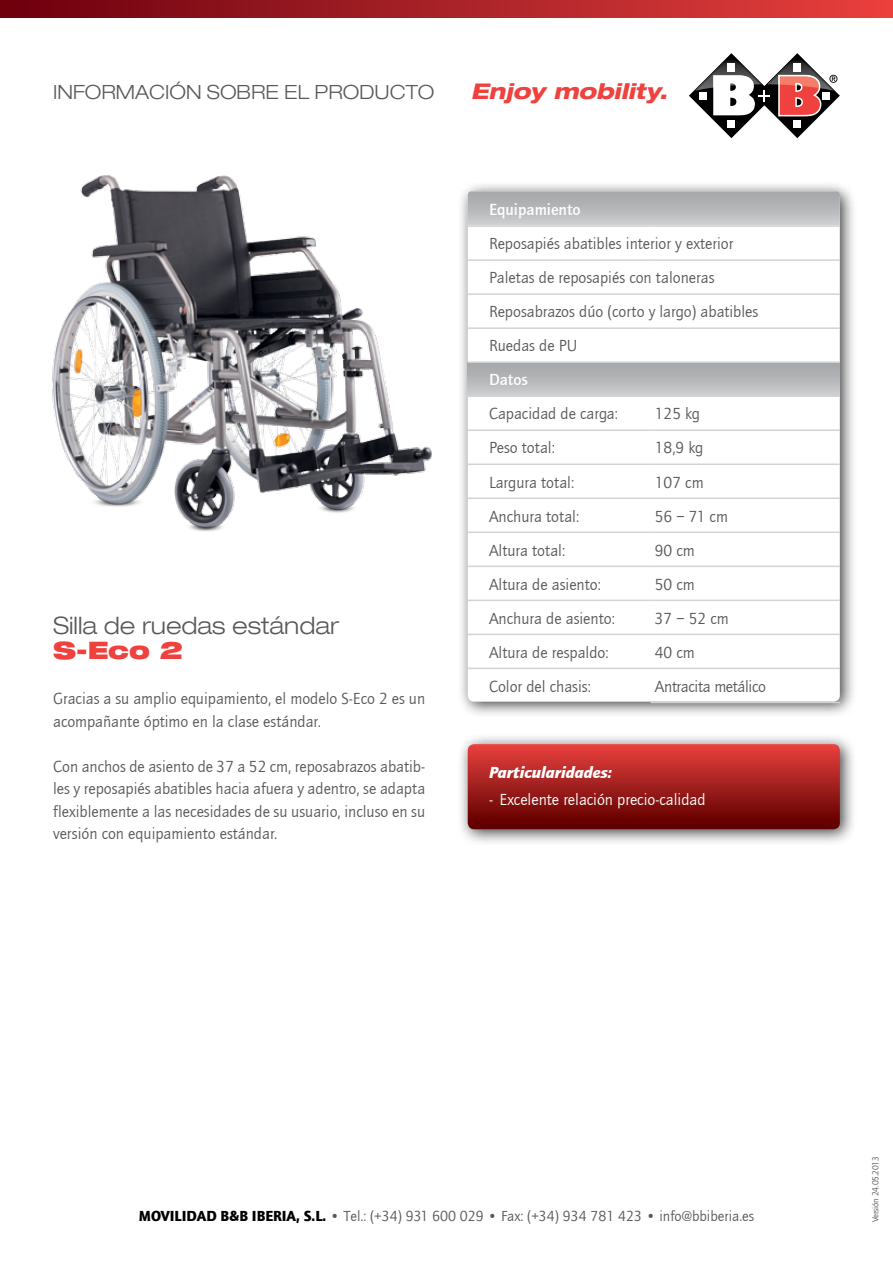
<style>
.page{position:relative;width:893px;height:1263px;background:#fff}
.page>*{position:absolute;margin:0;border:0;box-sizing:border-box;transform-origin:0 0}
.t1{font:300 24px "Helve Neu Lig Ext";color:#58595b}
.t2{font:900 expanded 24px "Helvetica Neue";color:#ef413d}
.t3{font:800 21.45px "Helve Neu Hea Ext Obl";color:#ef413d}
.t4{font:300 19.5px "Helve Neu Lig Ext";color:#58595b}
.t5{font:16.5px/22.5px "Quay Sans";color:#58595b}
.t6{font:16.5px "Quay Sans";color:#fff}
.t7{font:italic 900 16.5px "Quay Sans";color:#fff}
.t8{font:500 16.5px "Quay Sans";color:#fff}
.t9{font:16.5px "Quay Sans";letter-spacing:-.02em;color:#58595b}
.t10{font:15px "Quay Sans";color:#58595b}
.t11{font:9px "Quay Sans";letter-spacing:-.02em;color:#58595b}
.s1{font-weight:900;color:#000}
</style>
<div class="page">
<div style="left:0;top:0;width:893px;height:17px;background:linear-gradient(to right,#6b000e,#e8413e)"></div>
<svg style="left:689px;top:53px;width:151px;height:85px"></svg>
<img style="left:52px;top:175px;width:380px;height:357px">
<div style="left:456px;top:733px;width:401px;height:113px;background:#000;opacity:.75"></div>
<svg style="left:468px;top:744px;width:372px;height:85px;background:#a11f1d"></svg>
<div style="left:457px;top:180px;width:400px;height:538px;background:#000;opacity:.75"></div>
<div style="left:468px;top:191px;width:372px;height:511px;background:#fff;border-radius:6px"></div>
<svg style="left:468px;top:191px;width:372px;height:34px;background:#b6b8bb"></svg>
<div style="left:468px;top:362px;width:372px;height:34px;background:linear-gradient(to bottom,#a1a3a6,#c9cbcc)"></div>
<hr style="left:468px;top:225px;width:183px;height:2px;background:#d1d3d4">
<hr style="left:651px;top:225px;width:189px;height:2px;background:#d1d3d4">
<hr style="left:468px;top:259px;width:183px;height:2px;background:#d1d3d4">
<hr style="left:651px;top:259px;width:189px;height:2px;background:#d1d3d4">
<hr style="left:468px;top:293px;width:183px;height:2px;background:#d1d3d4">
<hr style="left:651px;top:293px;width:189px;height:2px;background:#d1d3d4">
<hr style="left:468px;top:327px;width:183px;height:2px;background:#d1d3d4">
<hr style="left:651px;top:327px;width:189px;height:2px;background:#d1d3d4">
<hr style="left:468px;top:361px;width:183px;height:2px;background:#d1d3d4">
<hr style="left:651px;top:361px;width:189px;height:2px;background:#d1d3d4">
<hr style="left:468px;top:395px;width:183px;height:2px;background:#d1d3d4">
<hr style="left:651px;top:395px;width:189px;height:2px;background:#d1d3d4">
<hr style="left:468px;top:429px;width:183px;height:2px;background:#d1d3d4">
<hr style="left:651px;top:429px;width:189px;height:2px;background:#d1d3d4">
<hr style="left:468px;top:463px;width:183px;height:2px;background:#d1d3d4">
<hr style="left:651px;top:463px;width:189px;height:2px;background:#d1d3d4">
<hr style="left:468px;top:497px;width:183px;height:2px;background:#d1d3d4">
<hr style="left:651px;top:497px;width:189px;height:2px;background:#d1d3d4">
<hr style="left:468px;top:531px;width:183px;height:2px;background:#d1d3d4">
<hr style="left:651px;top:531px;width:189px;height:2px;background:#d1d3d4">
<hr style="left:468px;top:566px;width:183px;height:1px;background:#d1d3d4">
<hr style="left:651px;top:566px;width:189px;height:1px;background:#d1d3d4">
<hr style="left:468px;top:600px;width:183px;height:1px;background:#d1d3d4">
<hr style="left:651px;top:600px;width:189px;height:1px;background:#d1d3d4">
<hr style="left:468px;top:634px;width:183px;height:1px;background:#d1d3d4">
<hr style="left:651px;top:634px;width:189px;height:1px;background:#d1d3d4">
<hr style="left:468px;top:668px;width:183px;height:1px;background:#d1d3d4">
<hr style="left:651px;top:668px;width:189px;height:1px;background:#d1d3d4">
<hr style="left:651px;top:702px;width:189px;height:1px;background:#d1d3d4">
<p class="t4" style="left:53px;top:81px;width:383px">INFORMACIÓN SOBRE EL PRODUCTO</p>
<h2 class="t3" style="left:471px;top:78px;width:198px">Enjoy mobility.</h2>
<h1 class="t1" style="left:53px;top:611px;width:287px">SILLA DE RUEDAS ESTÁNDAR</h1>
<h1 class="t2" style="left:53px;top:635px;width:131px">S-Eco 2</h1>
<p class="t5" style="left:53px;top:688px;width:374px">Gracias a su amplio equipamiento, el modelo S-Eco 2 es un acompañante óptimo en la clase estándar.</p>
<p class="t5" style="left:53px;top:755px;width:374px;text-align:justify">Con anchos de asiento de 37 a 52 cm, reposabrazos abatib&shy;les y reposapiés abatibles hacia afuera y adentro, se adapta flexiblemente a las necesidades de su usuario, incluso en su versión con equipamiento estándar.</p>
<p class="t8" style="left:489px;top:200px;width:93px">Equipamiento</p>
<p class="t5" style="left:489px;top:227px;width:271px;line-height:34px">Reposapiés abatibles interior y exterior Paletas de reposapiés con taloneras Reposabrazos dúo (corto y largo) abatibles Ruedas de PU</p>
<p class="t8" style="left:489px;top:371px;width:41px">Datos</p>
<p class="t5" style="left:489px;top:403px;width:130px">Capacidad de carga:</p>
<p class="t5" style="left:655px;top:403px;width:47px">125 kg</p>
<p class="t5" style="left:489px;top:437px;width:67px">Peso total:</p>
<p class="t5" style="left:655px;top:437px;width:50px">18,9 kg</p>
<p class="t5" style="left:489px;top:471px;width:87px">Largura total:</p>
<p class="t5" style="left:655px;top:471px;width:50px">107 cm</p>
<p class="t5" style="left:489px;top:505px;width:92px">Anchura total:</p>
<p class="t5" style="left:655px;top:505px;width:75px">56 – 71 cm</p>
<p class="t5" style="left:489px;top:539px;width:78px">Altura total:</p>
<p class="t5" style="left:655px;top:539px;width:42px">90 cm</p>
<p class="t5" style="left:489px;top:573px;width:113px">Altura de asiento:</p>
<p class="t5" style="left:655px;top:573px;width:42px">50 cm</p>
<p class="t5" style="left:489px;top:607px;width:127px">Anchura de asiento:</p>
<p class="t5" style="left:655px;top:607px;width:76px">37 – 52 cm</p>
<p class="t5" style="left:489px;top:641px;width:121px">Altura de respaldo:</p>
<p class="t5" style="left:655px;top:641px;width:42px">40 cm</p>
<p class="t5" style="left:489px;top:675px;width:103px">Color del chasis:</p>
<p class="t9" style="left:655px;top:677px;width:113px">Antracita metálico</p>
<p class="t7" style="left:489px;top:762px;width:124px">Particularidades:</p>
<p class="t6" style="left:489px;top:790px;width:218px">- Excelente relación precio-calidad</p>
<p class="t10" style="left:139px;top:1208px;width:617px"><span class="s1">MOVILIDAD B&amp;B IBERIA, S.L.</span> • Tel.: (+34) 931 600 029 • Fax: (+34) 934 781 423 • info@bbiberia.es</p>
<p class="t11" style="left:871px;top:1222px;width:67px;rotate:-90deg">Versión 24.05.2013</p>
</div>
